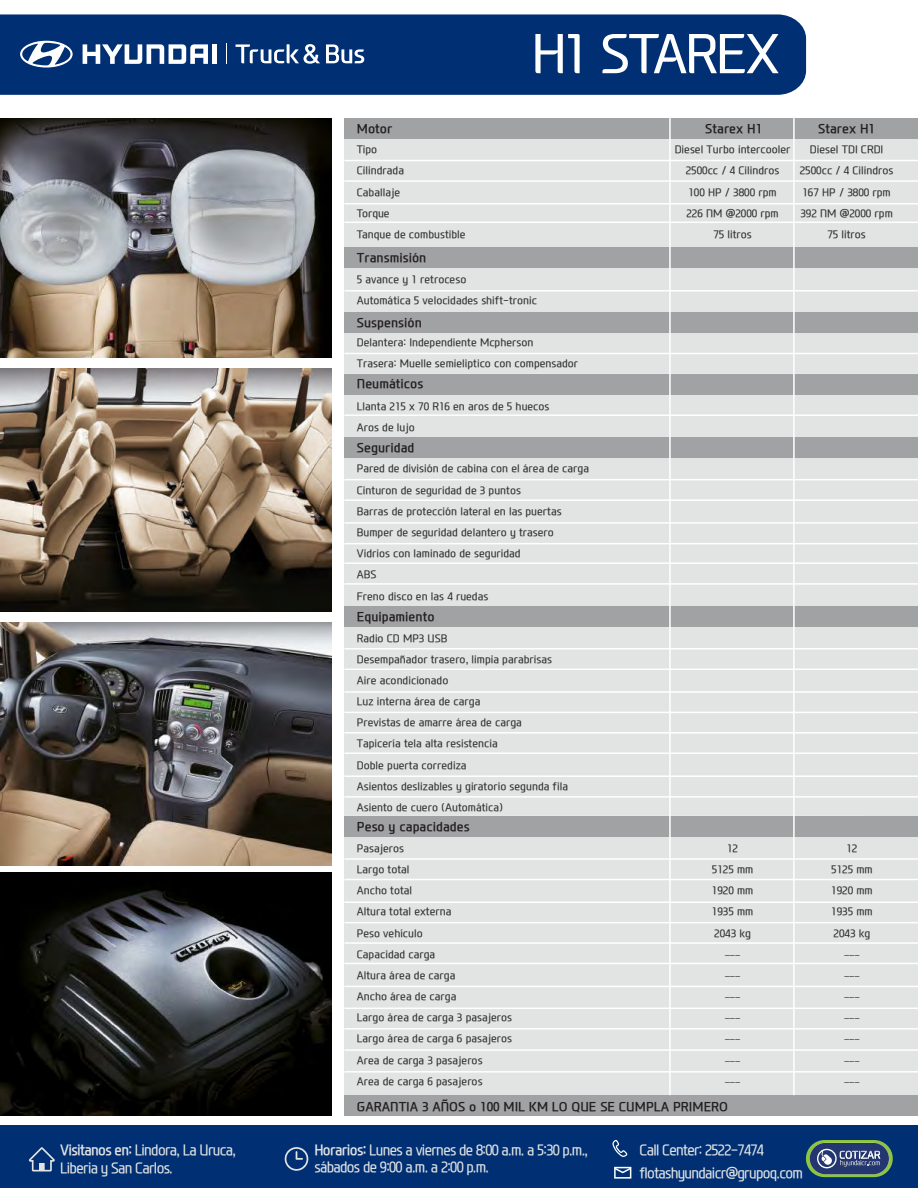
<style>
.page{position:relative;width:918px;height:1188px;background:#fff}
.page>*{position:absolute;margin:0;border:0;box-sizing:border-box;transform-origin:0 0}
.t1{font:500 52.5px "Modern H";letter-spacing:-.045em;color:#fff}
.t2{font:500 14.7px/17.5px "Modern H";letter-spacing:-.05em;color:#e1e3e4;scale:.93 1}
.t3{font:700 12.6px "Modern H";color:#231f20}
.t4{font:500 10.65px/21.1px "Modern H";color:#323031}
.t5{font:10.65px/21.1px "Myriad Pro";color:#323031}
.s1{font-weight:700}
</style>
<div class="page">
<div style="left:344px;top:331px;width:574px;height:43px;background:#e2e3e3"></div>
<div style="left:344px;top:394px;width:574px;height:42px;background:#e2e3e3"></div>
<div style="left:344px;top:268px;width:574px;height:44px;background:#e2e3e3"></div>
<div style="left:344px;top:139px;width:574px;height:108px;background:#e2e3e3"></div>
<div style="left:344px;top:118px;width:574px;height:21px;background:#a1a2a4"></div>
<hr style="left:344px;top:160px;width:574px;height:1px;background:#fff">
<hr style="left:344px;top:290px;width:574px;height:1px;background:#fff">
<hr style="left:344px;top:352px;width:574px;height:2px;background:#fff">
<hr style="left:344px;top:414px;width:574px;height:2px;background:#fff">
<hr style="left:344px;top:180px;width:574px;height:2px;background:#fff">
<hr style="left:344px;top:203px;width:574px;height:1px;background:#fff">
<hr style="left:344px;top:221px;width:574px;height:2px;background:#fff">
<div style="left:344px;top:247px;width:574px;height:21px;background:#a1a2a4"></div>
<div style="left:344px;top:373px;width:574px;height:21px;background:#a1a2a4"></div>
<div style="left:344px;top:458px;width:574px;height:148px;background:#e2e3e3"></div>
<div style="left:344px;top:437px;width:574px;height:20px;background:#a1a2a4"></div>
<hr style="left:344px;top:479px;width:574px;height:1px;background:#fff">
<hr style="left:344px;top:499px;width:574px;height:2px;background:#fff">
<hr style="left:344px;top:522px;width:574px;height:1px;background:#fff">
<hr style="left:344px;top:543px;width:574px;height:1px;background:#fff">
<hr style="left:344px;top:583px;width:574px;height:1px;background:#fff">
<hr style="left:344px;top:562px;width:574px;height:2px;background:#fff">
<div style="left:344px;top:627px;width:574px;height:189px;background:#e2e3e3"></div>
<div style="left:344px;top:606px;width:574px;height:20px;background:#a1a2a4"></div>
<hr style="left:344px;top:648px;width:574px;height:1px;background:#fff">
<hr style="left:344px;top:668px;width:574px;height:2px;background:#fff">
<hr style="left:344px;top:691px;width:574px;height:1px;background:#fff">
<hr style="left:344px;top:711px;width:574px;height:2px;background:#fff">
<hr style="left:344px;top:732px;width:574px;height:1px;background:#fff">
<hr style="left:344px;top:752px;width:574px;height:1px;background:#fff">
<hr style="left:344px;top:775px;width:574px;height:1px;background:#fff">
<hr style="left:344px;top:796px;width:574px;height:1px;background:#fff">
<div style="left:344px;top:312px;width:574px;height:20px;background:#a1a2a4"></div>
<hr style="left:344px;top:815px;width:524px;height:2px;background:#fff">
<div style="left:344px;top:837px;width:574px;height:257px;background:#e2e3e3"></div>
<div style="left:344px;top:816px;width:574px;height:21px;background:#a1a2a4"></div>
<div style="left:344px;top:1094px;width:574px;height:21px;background:#a1a2a4"></div>
<hr style="left:344px;top:858px;width:574px;height:1px;background:#fff">
<hr style="left:344px;top:878px;width:574px;height:2px;background:#fff">
<hr style="left:344px;top:901px;width:574px;height:1px;background:#fff">
<hr style="left:344px;top:921px;width:574px;height:2px;background:#fff">
<hr style="left:344px;top:942px;width:574px;height:1px;background:#fff">
<hr style="left:344px;top:962px;width:574px;height:2px;background:#fff">
<hr style="left:344px;top:985px;width:574px;height:1px;background:#fff">
<hr style="left:344px;top:1007px;width:574px;height:1px;background:#fff">
<hr style="left:344px;top:1027px;width:574px;height:2px;background:#fff">
<hr style="left:344px;top:1049px;width:574px;height:1px;background:#fff">
<hr style="left:344px;top:1070px;width:574px;height:2px;background:#fff">
<img style="left:0;top:118px;width:332px;height:240px">
<img style="left:0;top:369px;width:332px;height:242px">
<img style="left:0;top:622px;width:332px;height:242px">
<img style="left:0;top:872px;width:332px;height:243px">
<div style="left:0;top:14px;width:806px;height:81px;background:#002f73"></div>
<hr style="left:793px;top:118px;width:1px;height:976px;background:#fff">
<hr style="left:669px;top:118px;width:1px;height:976px;background:#fff">
<div style="left:0;top:1125px;width:918px;height:62px;background:#002f73"></div>
<svg style="left:806px;top:1140px;width:86px;height:36px;background:#4e6778"></svg>
<svg style="left:29px;top:1147px;width:26px;height:24px"></svg>
<svg style="left:285px;top:1147px;width:23px;height:23px"></svg>
<svg style="left:612px;top:1140px;width:15px;height:16px"></svg>
<div style="left:614px;top:1166px;width:17px;height:12px;border:2px solid #fff"></div>
<svg style="left:614px;top:1166px;width:18px;height:7px"></svg>
<svg style="left:83px;top:44px;width:125px;height:20px"></svg>
<div style="left:212px;top:44px;width:5px;height:20px;background:#fff"></div>
<svg style="left:20px;top:41px;width:53px;height:26px"></svg>
<svg style="left:235px;top:44px;width:85px;height:20px"></svg>
<svg style="left:326px;top:44px;width:38px;height:19px"></svg>
<svg style="left:226px;top:43px;width:1px;height:21px"></svg>
<h1 class="t1" style="left:531px;top:21px;width:250px">H1 STAREX</h1>
<p class="t3" style="left:357px;top:120px;width:37px">Motor</p>
<p class="t3" style="left:705px;top:120px;width:58px">Starex H1</p>
<p class="t3" style="left:818px;top:120px;width:58px">Starex H1</p>
<p class="t4" style="left:357px;top:139px;width:110px">Tipo<br>Cilindrada<br>Caballaje<br>Torque<br>Tanque de combustible</p>
<p class="t3" style="left:357px;top:249px;width:71px">Transmisión</p>
<p class="t4" style="left:674px;top:139px;width:117px;text-align:center">Diesel Turbo intercooler<br>2500cc / 4 Cilindros<br>100 HP / 3800 rpm<br>226 NM @2000 rpm<br>75 litros</p>
<p class="t4" style="left:799px;top:139px;width:95px;text-align:center">Diesel TDI CRDI<br>2500cc / 4 Cilindros<br>167 HP / 3800 rpm<br>392 NM @2000 rpm<br>75 litros</p>
<p class="t4" style="left:357px;top:268px;width:182px">5 avance y 1 retroceso<br>Automática 5 velocidades shift-tronic</p>
<p class="t3" style="left:357px;top:314px;width:67px">Suspensión</p>
<p class="t4" style="left:357px;top:332px;width:223px">Delantera: Independiente Mcpherson<br>Trasera: Muelle semieliptico con compensador</p>
<p class="t3" style="left:357px;top:376px;width:68px">Neumáticos</p>
<p class="t4" style="left:357px;top:395px;width:194px">Llanta 215 x 70 R16 en aros de 5 huecos<br>Aros de lujo</p>
<p class="t3" style="left:357px;top:439px;width:59px">Seguridad</p>
<p class="t4" style="left:357px;top:458px;width:234px">Pared de división de cabina con el área de carga<br>Cinturon de seguridad de 3 puntos<br>Barras de protección lateral en las puertas<br>Bumper de seguridad delantero y trasero<br>Vidrios con laminado de seguridad<br>ABS<br>Freno disco en las 4 ruedas</p>
<p class="t3" style="left:357px;top:608px;width:79px">Equipamiento</p>
<p class="t4" style="left:357px;top:627px;width:213px">Radio CD MP3 USB<br>Desempañador trasero, limpia parabrisas<br>Aire acondicionado<br>Luz interna área de carga<br>Previstas de amarre área de carga<br>Tapicería tela alta resistencia<br>Doble puerta corrediza<br>Asientos deslizables y giratorio segunda fila<br>Asiento de cuero (Automática)</p>
<p class="t3" style="left:357px;top:818px;width:114px">Peso y capacidades</p>
<p class="t4" style="left:357px;top:837px;width:157px">Pasajeros<br>Largo total<br>Ancho total<br>Altura total externa<br>Peso vehículo<br>Capacidad carga<br>Altura área de carga<br>Ancho área de carga<br>Largo área de carga 3 pasajeros<br>Largo área de carga 6 pasajeros<br>Area de carga 3 pasajeros<br>Area de carga 6 pasajeros</p>
<p class="t4" style="left:712px;top:837px;width:43px;text-align:center">12<br>5125 mm<br>1920 mm<br>1935 mm<br>2043 kg</p>
<p class="t5" style="left:724px;top:1006px;width:17px">––– –––</p>
<p class="t3" style="left:357px;top:1098px;width:373px">GARANTIA 3 AÑOS o 100 MIL KM LO QUE SE CUMPLA PRIMERO</p>
<h2 class="t2" style="left:60px;top:1140px;width:191px"><span class="s1">Visitanos en:</span> Lindora, La Uruca,<br>Liberia y San Carlos.</h2>
<h2 class="t2" style="left:314px;top:1140px;width:296px"><span class="s1">Horarios:</span> Lunes a viernes de 8:00 a.m. a 5:30 p.m.,</h2>
<h2 class="t2" style="left:639px;top:1140px;width:135px">Call Center: 2522-7474</h2>
<h2 class="t2" style="left:314px;top:1158px;width:189px">sábados de 9:00 a.m. a 2:00 p.m.</h2>
<h2 class="t2" style="left:639px;top:1163px;width:177px">flotashyundaicr@grupoq.com</h2>
<p class="t4" style="left:831px;top:837px;width:43px;text-align:center">12<br>5125 mm<br>1920 mm<br>1935 mm<br>2043 kg</p>
<p class="t5" style="left:844px;top:1006px;width:17px">––– –––</p>
</div>
